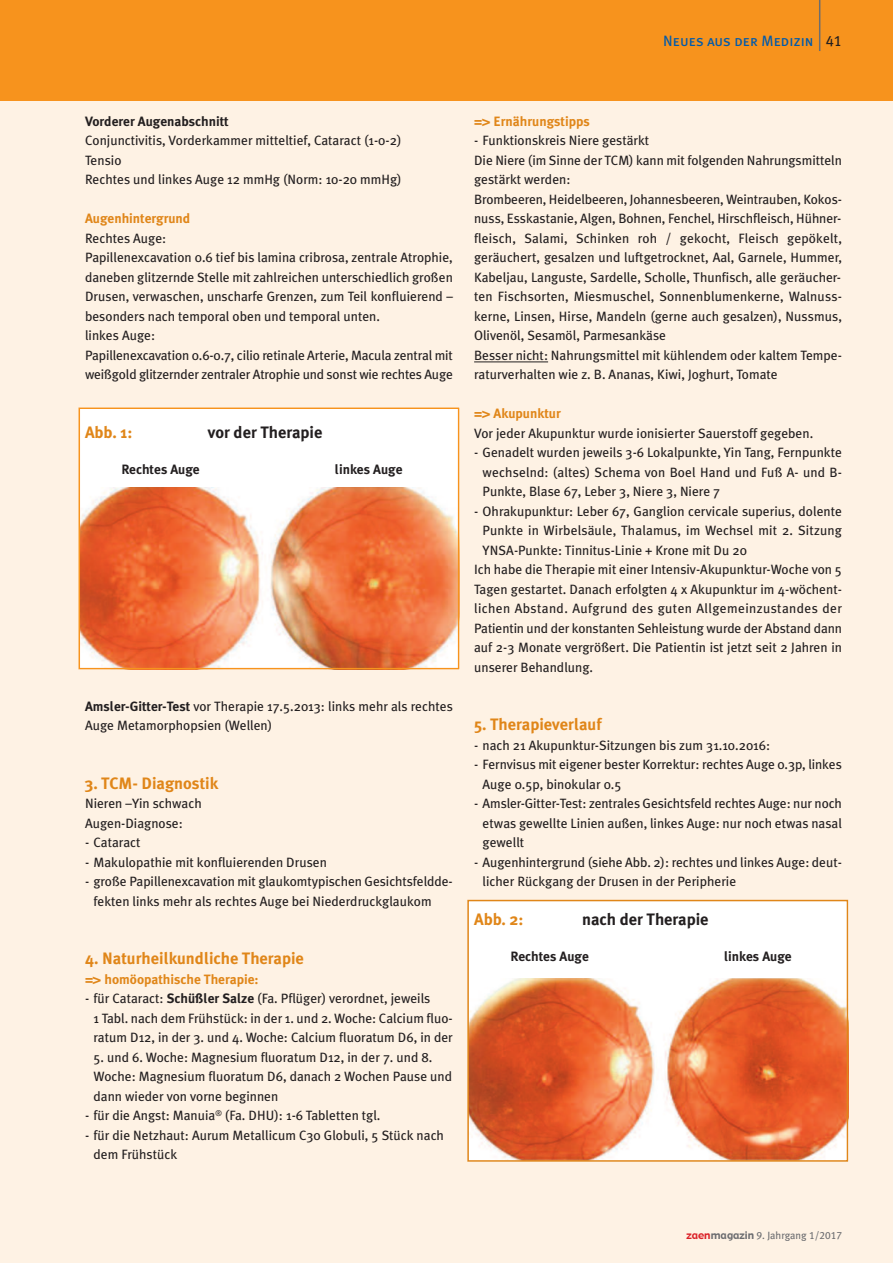
<style>
.page{position:relative;width:893px;height:1263px;background:#fef2e4}
.page>*{position:absolute;margin:0;border:0;box-sizing:border-box;transform-origin:0 0}
.t1{font:700 16.5px "Meta Plus";color:#e08619}
.t2{font:700 16.5px "Meta Plus";color:#231f20}
.t3{font:15px "Meta Plus Book Caps";color:#015aaa}
.t4{font:13.5px/19.5px "Meta Plus";color:#231f20}
.t5{font:700 13.5px "Meta Plus";color:#231f20}
.t6{font:700 13.5px "Meta Plus";color:#e08619}
.t7{font:13.5px "Meta Plus";letter-spacing:.03em;color:#231f20}
.t8{font:10.5px "Meta Plus";color:#6c6d70}
.s1{color:#231f20}
.s2{font-weight:700}
.s3{font-family:"Helvetica"}
.s4{font-family:"Helvetica";font-weight:700;color:#e08619}
.s5{font-weight:700;color:#e08619}
.s6{font-family:"Gadget";color:#db2128}
.s7{font-family:"Gadget"}
.s8{font-family:"Meta Plus Book Caps"}
</style>
<div class="page">
<div style="left:0;top:0;width:893px;height:101px;background:#f7931d"></div>
<div style="left:468px;top:900px;width:381px;height:262px;background:#fff"></div>
<hr style="left:474px;top:362px;width:74px;height:1px;background:#231f20">
<div style="left:79px;top:407px;width:381px;height:262px;background:#fff"></div>
<hr style="left:819px;top:0;width:1px;height:51px;background:#6c6d70">
<img style="left:82px;top:487px;width:378px;height:182px">
<img style="left:470px;top:978px;width:375px;height:181px">
<div style="left:79px;top:407px;width:380px;height:262px;border:2px solid #f7931d"></div>
<div style="left:467px;top:900px;width:381px;height:262px;border:2px solid #e08619"></div>
<p class="t3" style="left:663px;top:32px;width:180px">Neues aus der Medizin <span class="s1">41</span></p>
<p class="t5" style="left:85px;top:113px;width:145px">Vorderer Augenabschnitt</p>
<p class="t4" style="left:85px;top:131px;width:318px">Conjunctivitis, Vorderkammer mitteltief, Cataract (1-0-2)<br>Tensio<br>Rechtes und linkes Auge 12 mmHg (Norm: 10-20 mmHg)</p>
<p class="t6" style="left:85px;top:211px;width:107px">Augenhintergrund</p>
<p class="t4" style="left:85px;top:228px;width:369px">Rechtes Auge:<br>Papillenexcavation 0.6 tief bis lamina cribrosa, zentrale Atrophie, daneben glitzernde Stelle mit zahlreichen unterschiedlich großen Drusen, verwaschen, unscharfe Grenzen, zum Teil konfluierend – besonders nach temporal oben und temporal unten.<br>linkes Auge:<br>Papillenexcavation 0.6-0.7, cilio retinale Arterie, Macula zentral mit weißgold glitzernder zentraler Atrophie und sonst wie rechtes Auge</p>
<p class="t1" style="left:85px;top:422px;width:49px">Abb. 1:</p>
<p class="t2" style="left:208px;top:422px;width:116px">vor der Therapie</p>
<p class="t5" style="left:121px;top:461px;width:80px">Rechtes Auge</p>
<p class="t5" style="left:335px;top:461px;width:69px">linkes Auge</p>
<p class="t4" style="left:85px;top:696px;width:369px"><span class="s2">Amsler-Gitter-Test</span> vor Therapie 17.5.2013: links mehr als rechtes<br>Auge Metamorphopsien (Wellen)</p>
<p class="t1" style="left:85px;top:773px;width:135px">3. TCM- Diagnostik</p>
<p class="t4" style="left:85px;top:794px;width:118px">Nieren –Yin schwach<br>Augen-Diagnose:</p>
<p class="t4" style="left:85px;top:833px;width:57px">- Cataract</p>
<p class="t4" style="left:85px;top:852px;width:243px">- Makulopathie mit konfluierenden Drusen</p>
<p class="t4" style="left:94px;top:872px;width:361px;text-indent:-9px">- große Papillenexcavation mit glaukomtypischen Gesichtsfeldde&shy;fekten links mehr als rechtes Auge bei Niederdruckglaukom</p>
<p class="t1" style="left:85px;top:949px;width:220px">4. Naturheilkundliche Therapie</p>
<p class="t6" style="left:85px;top:971px;width:175px"><span class="s3">=&gt;</span> homöopathische Therapie:</p>
<p class="t4" style="left:94px;top:989px;width:361px;text-indent:-8px">- für Cataract: <span class="s2">Schüßler Salze</span> (Fa. Pflüger) verordnet, jeweils<br>1 Tabl. nach dem Frühstück: in der 1. und 2. Woche: Calcium fluo&shy;ratum D12, in der 3. und 4. Woche: Calcium fluoratum D6, in der</p>
<p class="t4" style="left:94px;top:1047px;width:360px">5. und 6. Woche: Magnesium fluoratum D12, in der 7. und 8.<br>Woche: Magnesium fluoratum D6, danach 2 Wochen Pause und dann wieder von vorne beginnen</p>
<p class="t4" style="left:85px;top:1106px;width:297px">- für die Angst: Manuia<sup>®</sup> (Fa. DHU): 1-6 Tabletten tgl.</p>
<p class="t4" style="left:94px;top:1125px;width:352px;text-indent:-9px">- für die Netzhaut: Aurum Metallicum C30 Globuli, 5 Stück nach dem Frühstück</p>
<p class="t6" style="left:474px;top:113px;width:117px"><span class="s3">=&gt;</span> Ernährungstipps</p>
<p class="t4" style="left:474px;top:131px;width:369px">- Funktionskreis Niere gestärkt<br>Die Niere (im Sinne der TCM) kann mit folgenden Nahrungsmitteln gestärkt werden:<br>Brombeeren, Heidelbeeren, Johannesbeeren, Weintrauben, Kokos&shy;nuss, Esskastanie, Algen, Bohnen, Fenchel, Hirschfleisch, Hühner&shy;fleisch, Salami, Schinken roh / gekocht, Fleisch gepökelt, geräuchert, gesalzen und luftgetrocknet, Aal, Garnele, Hummer, Kabeljau, Languste, Sardelle, Scholle, Thunfisch, alle geräucher&shy;ten Fischsorten, Miesmuschel, Sonnenblumenkerne, Walnuss&shy;kerne, Linsen, Hirse, Mandeln (gerne auch gesalzen), Nussmus, Olivenöl, Sesamöl, Parmesankäse<br>Besser nicht: Nahrungsmittel mit kühlendem oder kaltem Tempe&shy;raturverhalten wie z. B. Ananas, Kiwi, Joghurt, Tomate</p>
<p class="t4" style="left:474px;top:404px;width:341px"><span class="s4">=&gt;</span> <span class="s5">Akupunktur<br></span>Vor jeder Akupunktur wurde ionisierter Sauerstoff gegeben.</p>
<p class="t4" style="left:483px;top:443px;width:361px;text-align:justify;text-indent:-9px">- Genadelt wurden jeweils 3-6 Lokalpunkte, Yin Tang, Fernpunkte wechselnd: (altes) Schema von Boel Hand und Fuß A- und B-Punkte, Blase 67, Leber 3, Niere 3, Niere 7</p>
<p class="t4" style="left:474px;top:501px;width:369px">- Ohrakupunktur: Leber 67, Ganglion cervicale superius, dolente</p>
<p class="t4" style="left:483px;top:521px;width:361px">Punkte in Wirbelsäule, Thalamus, im Wechsel mit 2. Sitzung</p>
<p class="t4" style="left:483px;top:540px;width:266px">YNSA-Punkte: Tinnitus-Linie + Krone mit Du 20</p>
<p class="t4" style="left:474px;top:560px;width:369px">Ich habe die Therapie mit einer Intensiv-Akupunktur-Woche von 5</p>
<p class="t4" style="left:474px;top:579px;width:369px">Tagen gestartet. Danach erfolgten 4 x Akupunktur im 4-wöchent-</p>
<p class="t7" style="left:474px;top:601px;width:369px">lichen Abstand. Aufgrund des guten Allgemeinzustandes der</p>
<p class="t4" style="left:474px;top:618px;width:369px">Patientin und der konstanten Sehleistung wurde der Abstand dann</p>
<p class="t4" style="left:474px;top:638px;width:369px">auf 2-3 Monate vergrößert. Die Patientin ist jetzt seit 2 Jahren in</p>
<p class="t4" style="left:474px;top:657px;width:120px">unserer Behandlung.</p>
<p class="t1" style="left:474px;top:715px;width:129px">5. Therapieverlauf</p>
<p class="t4" style="left:474px;top:735px;width:298px">- nach 21 Akupunktur-Sitzungen bis zum 31.10.2016:</p>
<p class="t4" style="left:483px;top:755px;width:361px;text-indent:-9px">- Fernvisus mit eigener bester Korrektur: rechtes Auge 0.3p, linkes<br>Auge 0.5p, binokular 0.5</p>
<p class="t4" style="left:483px;top:794px;width:361px;text-align:justify;text-indent:-9px">- Amsler-Gitter-Test: zentrales Gesichtsfeld rechtes Auge: nur noch etwas gewellte Linien außen, linkes Auge: nur noch etwas nasal gewellt</p>
<p class="t4" style="left:483px;top:852px;width:361px;text-indent:-9px">- Augenhintergrund (siehe Abb. 2): rechtes und linkes Auge: deut&shy;licher Rückgang der Drusen in der Peripherie</p>
<p class="t1" style="left:474px;top:910px;width:51px">Abb. 2:</p>
<p class="t2" style="left:582px;top:910px;width:128px">nach der Therapie</p>
<p class="t5" style="left:511px;top:948px;width:80px">Rechtes Auge</p>
<p class="t5" style="left:724px;top:948px;width:69px">linkes Auge</p>
<p class="t8" style="left:686px;top:1230px;width:157px"><span class="s6">zaen</span><span class="s7">magazin</span> <span class="s8">9</span>. Jahrgang <span class="s8">1/2017</span></p>
</div>
